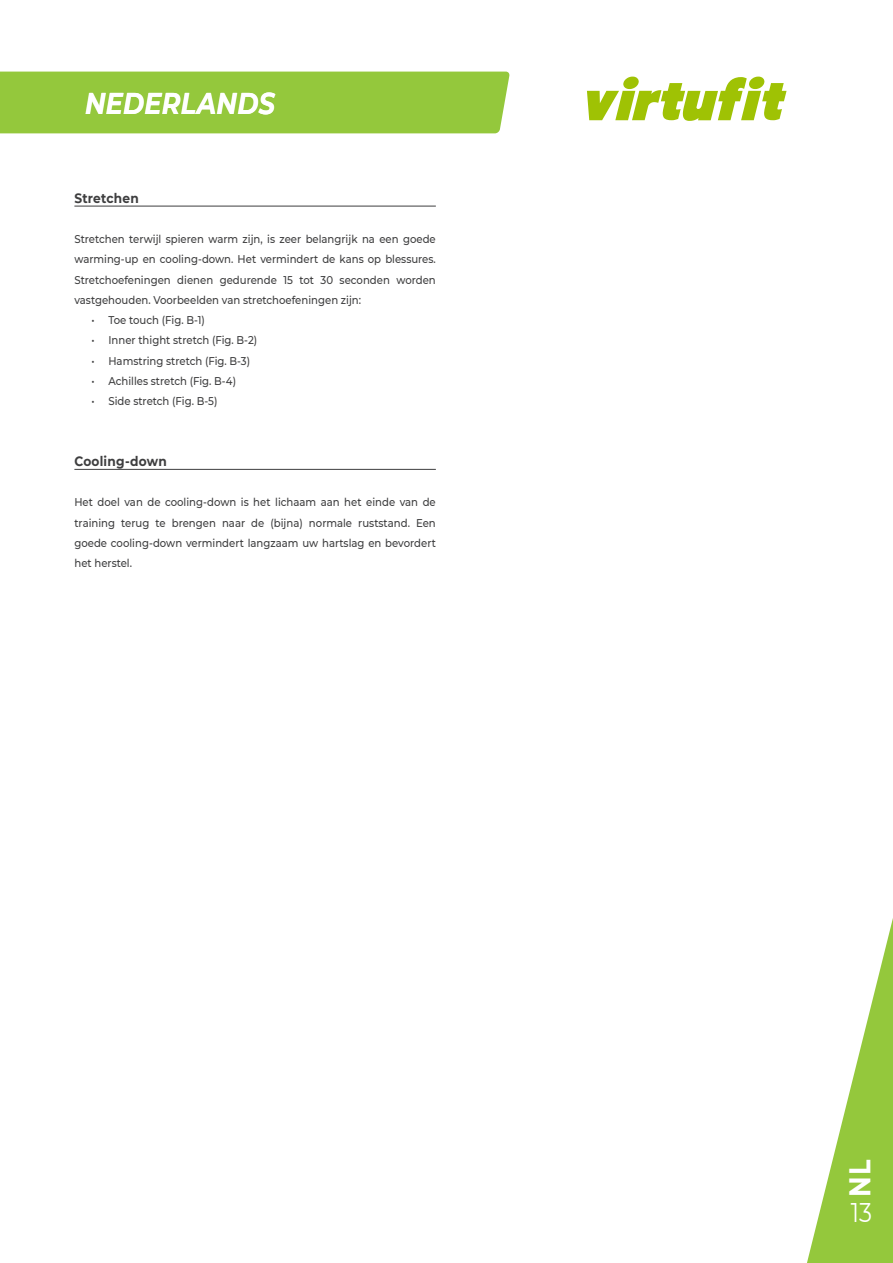
<style>
.page{position:relative;width:893px;height:1263px;background:#fff}
.page>*{position:absolute;margin:0;border:0;box-sizing:border-box;transform-origin:0 0}
.t1{font:italic 700 30px "Montserrat";letter-spacing:.01em;color:#fff;scale:.85 1}
.t2{font:700 30px "Montserrat";color:#fff;scale:.85 1}
.t3{font:27px "Montserrat";color:#fff;scale:.85 1}
.VF__Opsomming_platte{font:700 13.5px "Montserrat";letter-spacing:.02em;color:#3e3e3f;scale:.9 1}
.t4{font:500 11.25px/20.2px "Montserrat";color:#3e3e3f;text-align:justify;scale:.9 1}
</style>
<div class="page">
<div style="left:0;top:72px;width:510px;height:61px;background:#94c83c"></div>
<svg style="left:587px;top:77px;width:199px;height:44px"></svg>
<svg style="left:807px;top:918px;width:86px;height:345px"></svg>
<hr style="left:74px;top:206px;width:362px;height:1px;background:#3e3e3f">
<hr style="left:74px;top:469px;width:362px;height:1px;background:#3e3e3f">
<p class="t1" style="left:85px;top:82px;width:225px">NEDERLANDS</p>
<p class="VF__Opsomming_platte" style="left:74px;top:188px;width:73px">Stretchen</p>
<p class="t4" style="left:74px;top:228px;width:403px">Stretchen terwijl spieren warm zijn, is zeer belangrijk na een goede warming-up en cooling-down. Het vermindert de kans op blessures.<br>Stretchoefeningen dienen gedurende 15 tot 30 seconden worden vastgehouden. Voorbeelden van stretchoefeningen zijn:</p>
<p class="t4" style="left:91px;top:309px;width:128px">• Toe touch (Fig. B-1)</p>
<p class="t4" style="left:91px;top:330px;width:186px">• Inner thight stretch (Fig. B-2)</p>
<p class="t4" style="left:91px;top:350px;width:178px">• Hamstring stretch (Fig. B-3)</p>
<p class="t4" style="left:91px;top:370px;width:162px">• Achilles stretch (Fig. B-4)</p>
<p class="t4" style="left:91px;top:390px;width:142px">• Side stretch (Fig. B-5)</p>
<p class="VF__Opsomming_platte" style="left:74px;top:451px;width:104px">Cooling-down</p>
<p class="t4" style="left:74px;top:492px;width:403px">Het doel van de cooling-down is het lichaam aan het einde van de training terug te brengen naar de (bijna) normale ruststand. Een goede cooling-down vermindert langzaam uw hartslag en bevordert het herstel.</p>
<h1 class="t2" style="left:838px;top:1197px;width:45px;rotate:-90deg">NL</h1>
<h2 class="t3" style="left:851px;top:1194px;width:26px">13</h2>
</div>
